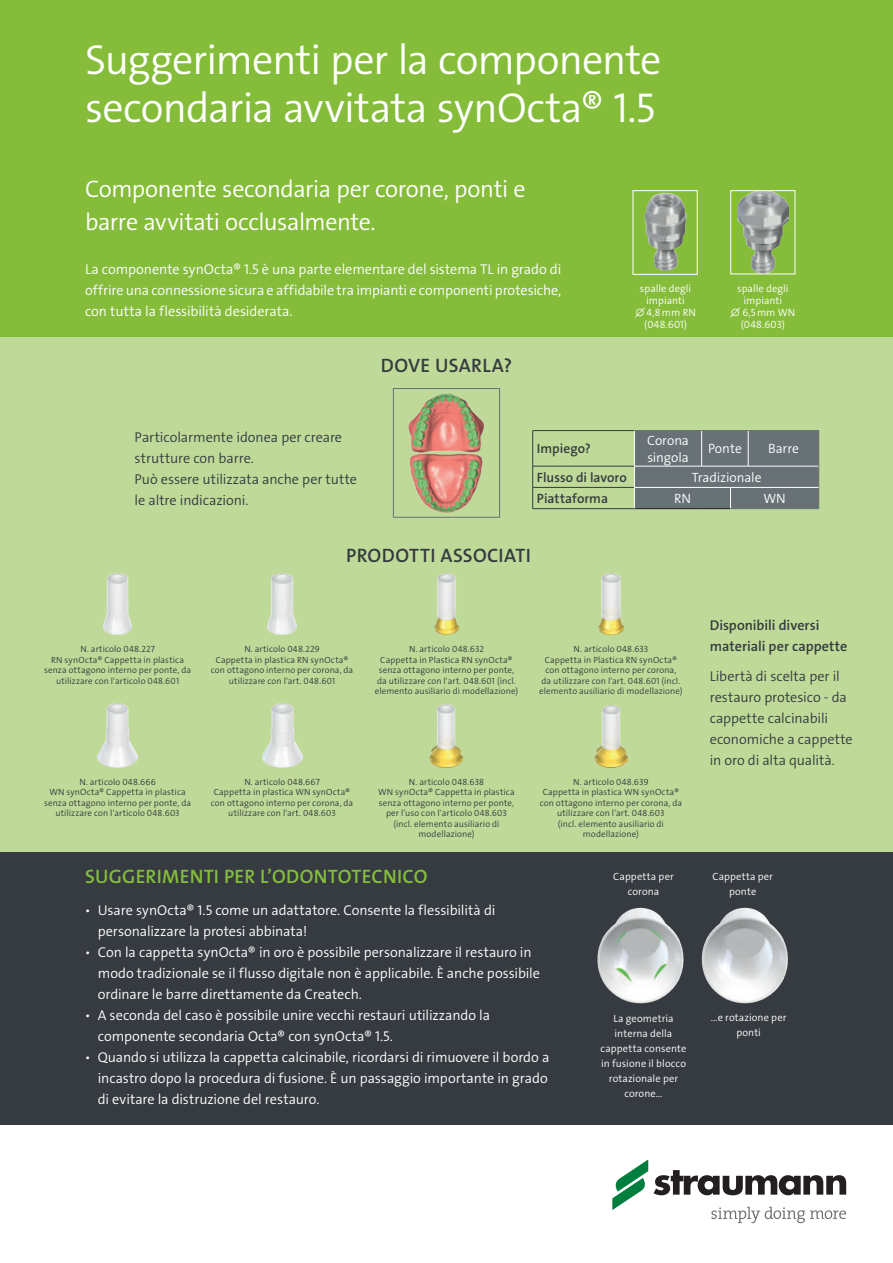
<style>
.page{position:relative;width:893px;height:1263px;background:#fff}
.page>*{position:absolute;margin:0;border:0;box-sizing:border-box;transform-origin:0 0}
.t1{font:42px/48px "The Sans LP4 Se Lig";letter-spacing:-.02em;color:#fff}
.Lead{font:24px/33px "The Sans LP4 Se Lig";letter-spacing:-.015em;color:#fff}
.Subtitle{font:19.5px "The Sans LP6 Se Bld";letter-spacing:.015em;color:#85bd3b}
.Subtitle-2{font:19.5px "The Sans LP6 Se Bld";letter-spacing:.015em;color:#353b40}
.Copy{font:14.25px/21px "The Sans LP4 Se Lig";letter-spacing:-.005em;color:#fff}
.Copy-2{font:14.25px/21px "The Sans LP4 Se Lig";letter-spacing:-.005em;color:#353b40}
.Copy-3{font:14.25px/21px "The Sans LP6 Se Bld";color:#353b40}
.Copy-4{font:13.5px/16.5px "The Sans LP4 Se Lig";letter-spacing:-.005em;color:#fff}
.Copy_Title{font:13.5px "The Sans LP6 Se Bld";color:#353b40}
.t2{font:10.5px/15px "The Sans LP4 Se Lig";letter-spacing:.01em;color:#fff;text-align:center}
.t3{font:9px/10.5px "The Sans LP4 Se Lig";letter-spacing:.015em;color:#353b40;text-align:center}
</style>
<div class="page">
<div style="left:0;top:0;width:893px;height:337px;background:#85bd3b"></div>
<div style="left:0;top:852px;width:893px;height:273px;background:#353b40"></div>
<div style="left:0;top:337px;width:893px;height:515px;background:#bfda98"></div>
<svg style="left:654px;top:1170px;width:192px;height:25px"></svg>
<svg style="left:612px;top:1159px;width:36px;height:51px"></svg>
<svg style="left:711px;top:1207px;width:135px;height:16px"></svg>
<img style="left:644px;top:193px;width:43px;height:78px">
<div style="left:633px;top:190px;width:64px;height:85px;border:1px solid #fff"></div>
<img style="left:737px;top:192px;width:52px;height:80px">
<div style="left:730px;top:190px;width:65px;height:84px;border:1px solid #fff"></div>
<img style="left:408px;top:393px;width:76px;height:120px">
<div style="left:393px;top:388px;width:107px;height:129px;border:1px solid #687176"></div>
<img style="left:98px;top:704px;width:40px;height:63px">
<img style="left:430px;top:705px;width:32px;height:62px">
<img style="left:103px;top:574px;width:29px;height:61px">
<img style="left:434px;top:573px;width:25px;height:62px">
<img style="left:262px;top:704px;width:40px;height:63px">
<img style="left:595px;top:705px;width:32px;height:62px">
<img style="left:268px;top:574px;width:28px;height:61px">
<img style="left:599px;top:573px;width:24px;height:62px">
<hr style="left:532px;top:430px;width:102px;height:1px;background:#353b40">
<hr style="left:532px;top:431px;width:1px;height:35px;background:#353b40">
<hr style="left:532px;top:466px;width:102px;height:1px;background:#353b40">
<hr style="left:532px;top:487px;width:102px;height:1px;background:#353b40">
<svg style="left:532px;top:466px;width:1px;height:42px"></svg>
<hr style="left:532px;top:508px;width:102px;height:1px;background:#353b40">
<svg style="left:634px;top:430px;width:185px;height:79px;background:#6d757a"></svg>
<hr style="left:748px;top:508px;width:71px;height:1px;background:#687176">
<img style="left:597px;top:907px;width:191px;height:97px">
<p class="t1" style="left:85px;top:36px;width:578px">Suggerimenti per la componente secondaria avvitata synOcta® 1.5</p>
<p class="Lead" style="left:85px;top:173px;width:442px">Componente secondaria per corone, ponti e barre avvitati occlusalmente.</p>
<p class="Copy" style="left:85px;top:259px;width:478px;text-align:justify">La componente synOcta® 1.5 è una parte elementare del sistema TL in grado di offrire una connessione sicura e affidabile tra impianti e componenti protesiche, con tutta la flessibilità desiderata.</p>
<p class="Subtitle-2" style="left:381px;top:353px;width:133px">DOVE USARLA?</p>
<p class="t2" style="left:640px;top:283px;width:53px;line-height:12px">spalle degli impianti</p>
<p class="t2" style="left:635px;top:305px;width:62px">∅ 4,8mm RN</p>
<p class="t2" style="left:644px;top:317px;width:44px">(048.601)</p>
<p class="t2" style="left:737px;top:283px;width:53px;line-height:12px">spalle degli impianti</p>
<p class="t2" style="left:730px;top:305px;width:67px">∅ 6,5mm WN</p>
<p class="t2" style="left:741px;top:317px;width:45px">(048.603)</p>
<p class="Copy-2" style="left:135px;top:427px;width:209px">Particolarmente idonea per creare strutture con barre.</p>
<p class="Copy-2" style="left:135px;top:469px;width:224px">Può essere utilizzata anche per tutte le altre indicazioni.</p>
<p class="Copy_Title" style="left:537px;top:440px;width:55px">Impiego?</p>
<p class="Copy-4" style="left:647px;top:432px;width:43px">Corona singola</p>
<p class="Copy-4" style="left:708px;top:441px;width:35px">Ponte</p>
<p class="Copy-4" style="left:768px;top:441px;width:32px">Barre</p>
<p class="Copy_Title" style="left:537px;top:468px;width:91px">Flusso di lavoro</p>
<p class="Copy-4" style="left:692px;top:469px;width:71px">Tradizionale</p>
<p class="Copy_Title" style="left:537px;top:490px;width:73px">Piattaforma</p>
<p class="Copy-4" style="left:674px;top:490px;width:18px">RN</p>
<p class="Copy-4" style="left:763px;top:490px;width:24px">WN</p>
<p class="Subtitle-2" style="left:346px;top:542px;width:186px">PRODOTTI ASSOCIATI</p>
<p class="t3" style="left:80px;top:644px;width:76px">N. articolo 048.227</p>
<p class="t3" style="left:44px;top:654px;width:149px">RN synOcta® Cappetta in plastica senza ottagono interno per ponte, da utilizzare con l'articolo 048.601</p>
<p class="t3" style="left:244px;top:644px;width:77px">N. articolo 048.229</p>
<p class="t3" style="left:211px;top:654px;width:144px">Cappetta in plastica RN synOcta® con ottagono interno per corona, da utilizzare con l'art. 048.601</p>
<p class="t3" style="left:409px;top:644px;width:76px">N. articolo 048.632</p>
<p class="t3" style="left:375px;top:654px;width:145px">Cappetta in Plastica RN synOcta® senza ottagono interno per ponte, da utilizzare con l'art. 048.601 (incl. elemento ausiliario di modellazione)</p>
<p class="t3" style="left:574px;top:644px;width:76px">N. articolo 048.633</p>
<p class="t3" style="left:539px;top:655px;width:145px">Cappetta in Plastica RN synOcta® con ottagono interno per corona,<br>da utilizzare con l'art. 048.601 (incl. elemento ausiliario di modellazione)</p>
<p class="t3" style="left:79px;top:776px;width:78px">N. articolo 048.666</p>
<p class="t3" style="left:44px;top:787px;width:149px">WN synOcta® Cappetta in plastica senza ottagono interno per ponte, da utilizzare con l'articolo 048.603</p>
<p class="t3" style="left:244px;top:776px;width:77px">N. articolo 048.667</p>
<p class="t3" style="left:211px;top:787px;width:144px">Cappetta in plastica WN synOcta® con ottagono interno per corona, da utilizzare con l'art. 048.603</p>
<p class="t3" style="left:409px;top:776px;width:77px">N. articolo 048.638</p>
<p class="t3" style="left:378px;top:787px;width:138px">WN synOcta® Cappetta in plastica senza ottagono interno per ponte, per l’uso con l'articolo 048.603</p>
<p class="t3" style="left:393px;top:818px;width:108px">(incl. elemento ausiliario di modellazione)</p>
<p class="t3" style="left:573px;top:776px;width:77px">N. articolo 048.639</p>
<p class="t3" style="left:540px;top:787px;width:144px">Cappetta in plastica WN synOcta® con ottagono interno per corona, da utilizzare con l'art. 048.603</p>
<p class="t3" style="left:558px;top:818px;width:108px">(incl. elemento ausiliario di modellazione)</p>
<p class="Copy-3" style="left:710px;top:615px;width:139px">Disponibili diversi materiali per cappette</p>
<p class="Copy-2" style="left:710px;top:666px;width:145px">Libertà di scelta per il restauro protesico - da cappette calcinabili economiche a cappette in oro di alta qualità.</p>
<p class="Subtitle" style="left:85px;top:864px;width:344px">SUGGERIMENTI PER L’ODONTOTECNICO</p>
<p class="Copy" style="left:98px;top:899px;width:399px;text-indent:-13px">ѹ Usare synOcta® 1.5 come un adattatore. Consente la flessibilità di personalizzare la protesi abbinata!</p>
<p class="Copy" style="left:98px;top:941px;width:444px;text-indent:-13px">ѹ Con la cappetta synOcta® in oro è possibile personalizzare il restauro in modo tradizionale se il flusso digitale non è applicabile. È anche possibile ordinare le barre direttamente da Createch.</p>
<p class="Copy" style="left:98px;top:1004px;width:394px;text-indent:-13px">ѹ A seconda del caso è possibile unire vecchi restauri utilizzando la componente secondaria Octa® con synOcta® 1.5.</p>
<p class="Copy" style="left:98px;top:1046px;width:453px;text-align:justify;text-indent:-13px">ѹ Quando si utilizza la cappetta calcinabile, ricordarsi di rimuovere il bordo a incastro dopo la procedura di fusione. È un passaggio importante in grado di evitare la distruzione del restauro.</p>
<p class="t2" style="left:613px;top:869px;width:62px">Cappetta per corona</p>
<p class="t2" style="left:712px;top:869px;width:62px">Cappetta per ponte</p>
<p class="t2" style="left:601px;top:1011px;width:87px">La geometria interna della cappetta consente in fusione il blocco rotazionale per corone...</p>
<p class="t2" style="left:711px;top:1010px;width:77px">…e rotazione per ponti</p>
</div>
